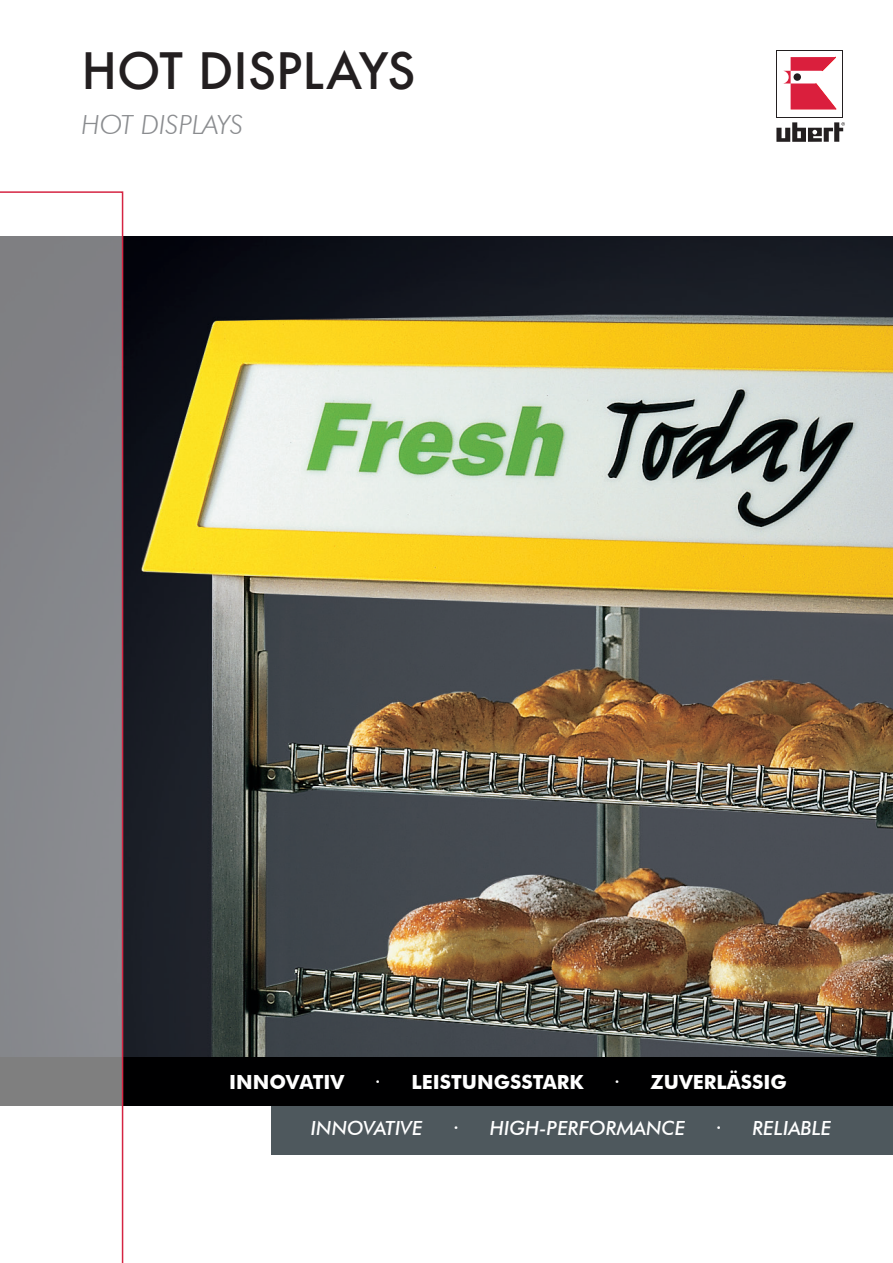
<style>
.page{position:relative;width:893px;height:1263px;background:#fff}
.page>*{position:absolute;margin:0;border:0;box-sizing:border-box;transform-origin:0 0}
.t1{font:500 48.75px "Futura";color:#231f20}
.t2{font:italic 300 26.4px "Futura BT";color:#8a8c8f}
.t3{font:700 19.5px "Futura BT";color:#fff}
.t4{font:italic 500 19.5px "Futura BT";color:#fff}
.t5{font:500 19.5px "Futura";color:#fff}
</style>
<div class="page">
<svg style="left:776px;top:50px;width:67px;height:67px"></svg>
<div style="left:777px;top:51px;width:65px;height:65px;background:#fff"></div>
<svg style="left:783px;top:57px;width:53px;height:52px"></svg>
<div style="left:793px;top:73px;width:8px;height:8px;background:#231f20;border-radius:50%"></div>
<svg style="left:776px;top:122px;width:69px;height:20px"></svg>
<img style="left:123px;top:236px;width:770px;height:821px">
<div style="left:0;top:1057px;width:893px;height:49px;background:#000001"></div>
<svg style="left:0;top:191px;width:123px;height:1072px"></svg>
<div style="left:271px;top:1106px;width:622px;height:48px;background:#4e585d"></div>
<h1 class="t1" style="left:81px;top:38px;width:336px">HOT DISPLAYS</h1>
<h2 class="t2" style="left:81px;top:108px;width:163px">HOT DISPLAYS</h2>
<p class="t3" style="left:229px;top:1070px;width:117px">INNOVATIV</p>
<p class="t5" style="left:375px;top:1068px;width:8px">∙</p>
<p class="t3" style="left:411px;top:1070px;width:174px">LEISTUNGSSTARK</p>
<p class="t5" style="left:614px;top:1068px;width:8px">∙</p>
<p class="t3" style="left:651px;top:1070px;width:138px">ZUVERLÄSSIG</p>
<p class="t4" style="left:311px;top:1117px;width:113px">INNOVATIVE</p>
<p class="t5" style="left:453px;top:1115px;width:8px">∙</p>
<p class="t4" style="left:490px;top:1117px;width:197px">HIGH-PERFORMANCE</p>
<p class="t5" style="left:716px;top:1115px;width:8px">∙</p>
<p class="t4" style="left:752px;top:1117px;width:81px">RELIABLE</p>
</div>
